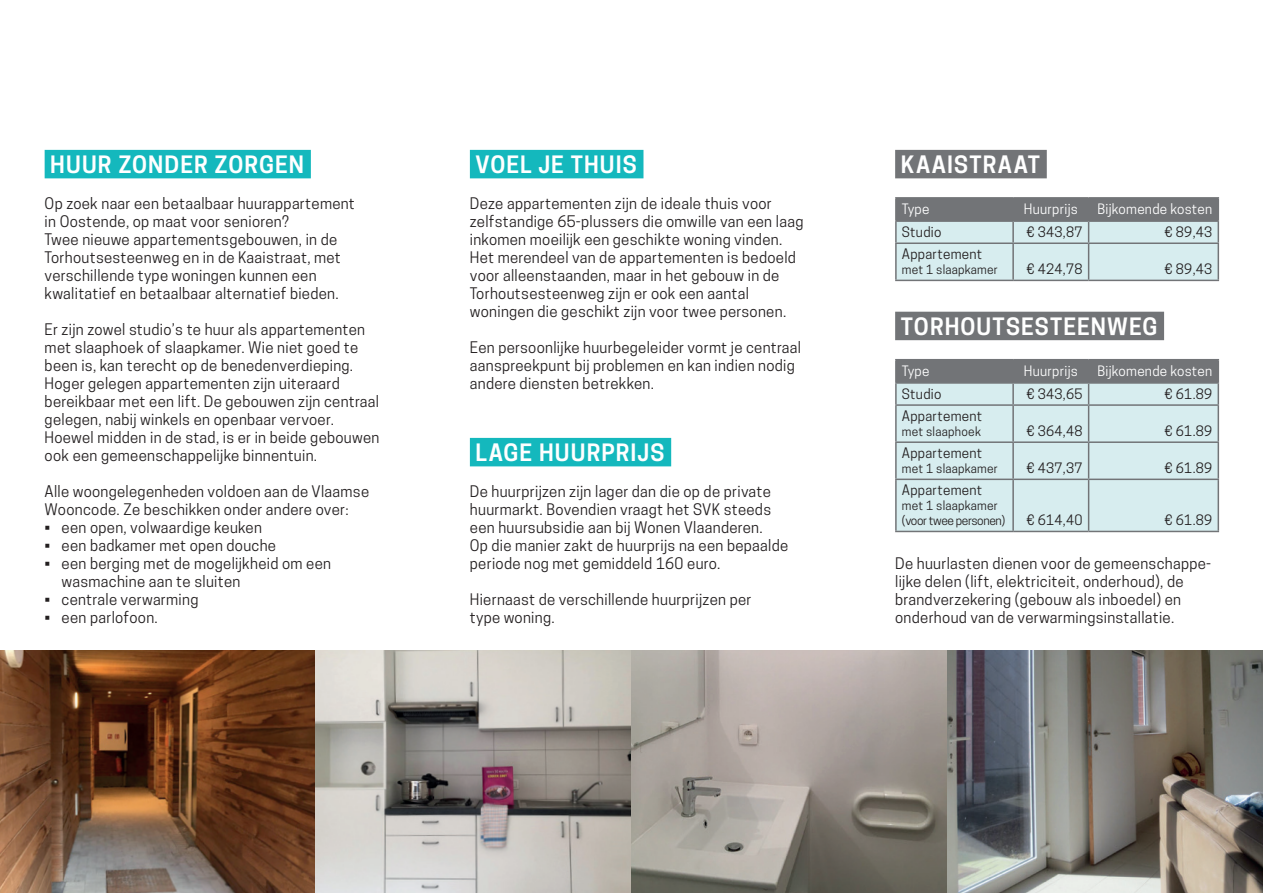
<style>
.page{position:relative;width:1263px;height:893px;background:#fff}
.page>*{position:absolute;margin:0;border:0;box-sizing:border-box;transform-origin:0 0}
.Titel_kleurbalken_wi{font:600 22.5px "Cooper Hewitt";letter-spacing:.05em;color:#fff}
.Inleiding_blauw{font:15px/18px "Cooper Hewitt";letter-spacing:.02em;color:#231f20}
.Inleiding_blauw-2{font:13.5px "Cooper Hewitt";letter-spacing:.02em;color:#231f20}
.Inleiding_blauw-3{font:13.5px "Cooper Hewitt";letter-spacing:.02em;color:#fff}
.Inleiding_blauw-4{font:12px "Cooper Hewitt";letter-spacing:.02em;color:#231f20}
.Inleiding_blauw-5{font:12px/15px "Cooper Hewitt";letter-spacing:-.03em;color:#231f20}
</style>
<div class="page">
<div style="left:470px;top:150px;width:173px;height:28px;background:#14b8bd"></div>
<div style="left:895px;top:150px;width:152px;height:28px;background:#727477"></div>
<hr style="left:895px;top:199px;width:2px;height:21px;background:#727477">
<hr style="left:895px;top:197px;width:118px;height:2px;background:#727477">
<hr style="left:1013px;top:197px;width:76px;height:2px;background:#727477">
<hr style="left:1089px;top:197px;width:130px;height:2px;background:#727477">
<hr style="left:1217px;top:199px;width:2px;height:21px;background:#727477">
<hr style="left:895px;top:222px;width:2px;height:20px;background:#727477">
<hr style="left:895px;top:220px;width:118px;height:2px;background:#727477">
<hr style="left:1089px;top:220px;width:130px;height:2px;background:#727477">
<svg style="left:896px;top:199px;width:322px;height:81px;background:#b8c8cb"></svg>
<hr style="left:1217px;top:222px;width:2px;height:20px;background:#727477">
<hr style="left:895px;top:244px;width:2px;height:36px;background:#727477">
<hr style="left:895px;top:242px;width:118px;height:2px;background:#727477">
<hr style="left:1013px;top:242px;width:76px;height:2px;background:#727477">
<hr style="left:1089px;top:242px;width:130px;height:2px;background:#727477">
<hr style="left:1012px;top:244px;width:2px;height:36px;background:#727477">
<hr style="left:1088px;top:244px;width:1px;height:36px;background:#727477">
<hr style="left:1217px;top:244px;width:2px;height:36px;background:#727477">
<hr style="left:895px;top:280px;width:118px;height:1px;background:#727477">
<hr style="left:1013px;top:280px;width:76px;height:1px;background:#727477">
<hr style="left:1089px;top:280px;width:130px;height:1px;background:#727477">
<div style="left:895px;top:312px;width:269px;height:28px;background:#727477"></div>
<div style="left:897px;top:406px;width:320px;height:125px;background:#d7edef"></div>
<hr style="left:895px;top:360px;width:2px;height:22px;background:#727477">
<hr style="left:895px;top:359px;width:118px;height:1px;background:#727477">
<hr style="left:1013px;top:359px;width:76px;height:1px;background:#727477">
<hr style="left:1089px;top:359px;width:130px;height:1px;background:#727477">
<hr style="left:1217px;top:360px;width:2px;height:22px;background:#727477">
<hr style="left:895px;top:384px;width:2px;height:20px;background:#727477">
<hr style="left:895px;top:406px;width:2px;height:35px;background:#727477">
<hr style="left:895px;top:443px;width:2px;height:36px;background:#727477">
<hr style="left:895px;top:480px;width:2px;height:51px;background:#727477">
<hr style="left:895px;top:382px;width:118px;height:2px;background:#727477">
<hr style="left:1089px;top:382px;width:130px;height:2px;background:#727477">
<svg style="left:896px;top:360px;width:322px;height:44px;background:#9faaac"></svg>
<hr style="left:1217px;top:384px;width:2px;height:20px;background:#727477">
<hr style="left:1012px;top:406px;width:2px;height:35px;background:#727477">
<hr style="left:1088px;top:406px;width:1px;height:35px;background:#727477">
<hr style="left:1217px;top:406px;width:2px;height:35px;background:#727477">
<hr style="left:1012px;top:443px;width:2px;height:36px;background:#727477">
<hr style="left:1088px;top:443px;width:1px;height:36px;background:#727477">
<hr style="left:1217px;top:443px;width:2px;height:36px;background:#727477">
<hr style="left:1012px;top:480px;width:2px;height:51px;background:#727477">
<hr style="left:1088px;top:480px;width:1px;height:51px;background:#727477">
<hr style="left:1217px;top:480px;width:2px;height:51px;background:#727477">
<hr style="left:895px;top:404px;width:118px;height:2px;background:#727477">
<hr style="left:1013px;top:404px;width:76px;height:2px;background:#727477">
<hr style="left:1089px;top:404px;width:130px;height:2px;background:#727477">
<hr style="left:895px;top:441px;width:118px;height:2px;background:#727477">
<hr style="left:1013px;top:441px;width:76px;height:2px;background:#727477">
<hr style="left:1089px;top:441px;width:130px;height:2px;background:#727477">
<hr style="left:895px;top:479px;width:118px;height:1px;background:#727477">
<hr style="left:1013px;top:479px;width:76px;height:1px;background:#727477">
<hr style="left:1089px;top:479px;width:130px;height:1px;background:#727477">
<hr style="left:895px;top:531px;width:118px;height:1px;background:#727477">
<hr style="left:1013px;top:531px;width:76px;height:1px;background:#727477">
<hr style="left:1089px;top:531px;width:130px;height:1px;background:#727477">
<div style="left:470px;top:438px;width:201px;height:28px;background:#14b8bd"></div>
<div style="left:45px;top:150px;width:266px;height:28px;background:#14b8bd"></div>
<img style="left:0;top:651px;width:1263px;height:242px">
<p class="Titel_kleurbalken_wi" style="left:50px;top:151px;width:255px">HUUR ZONDER ZORGEN</p>
<p class="Inleiding_blauw" style="left:45px;top:195px;width:312px">Op zoek naar een betaalbaar huurappartement in Oostende, op maat voor senioren?<br>Twee nieuwe appartementsgebouwen, in de Torhoutsesteenweg en in de Kaaistraat, met verschillende type woningen kunnen een kwalitatief en betaalbaar alternatief bieden.</p>
<p class="Inleiding_blauw" style="left:45px;top:321px;width:336px">Er zijn zowel studio’s te huur als appartementen met slaaphoek of slaapkamer. Wie niet goed te been is, kan terecht op de benedenverdieping.<br>Hoger gelegen appartementen zijn uiteraard bereikbaar met een lift. De gebouwen zijn centraal gelegen, nabij winkels en openbaar vervoer.<br>Hoewel midden in de stad, is er in beide gebouwen ook een gemeenschappelijke binnentuin.</p>
<p class="Inleiding_blauw" style="left:45px;top:483px;width:326px">Alle woongelegenheden voldoen aan de Vlaamse<br>Wooncode. Ze beschikken onder andere over:</p>
<p class="Inleiding_blauw" style="left:45px;top:519px;width:219px">• een open, volwaardige keuken</p>
<p class="Inleiding_blauw" style="left:45px;top:537px;width:233px">• een badkamer met open douche</p>
<p class="Inleiding_blauw" style="left:62px;top:555px;width:271px;text-indent:-17px">• een berging met de mogelijkheid om een wasmachine aan te sluiten</p>
<p class="Inleiding_blauw" style="left:45px;top:591px;width:155px">• centrale verwarming</p>
<p class="Inleiding_blauw" style="left:45px;top:609px;width:115px">• een parlofoon.</p>
<p class="Titel_kleurbalken_wi" style="left:475px;top:151px;width:163px">VOEL JE THUIS</p>
<p class="Inleiding_blauw" style="left:470px;top:195px;width:335px">Deze appartementen zijn de ideale thuis voor zelfstandige 65-plussers die omwille van een laag inkomen moeilijk een geschikte woning vinden.<br>Het merendeel van de appartementen is bedoeld voor alleenstaanden, maar in het gebouw in de Torhoutsesteenweg zijn er ook een aantal woningen die geschikt zijn voor twee personen.</p>
<p class="Inleiding_blauw" style="left:470px;top:339px;width:333px">Een persoonlijke huurbegeleider vormt je centraal aanspreekpunt bij problemen en kan indien nodig andere diensten betrekken.</p>
<p class="Titel_kleurbalken_wi" style="left:475px;top:439px;width:190px">LAGE HUURPRIJS</p>
<p class="Inleiding_blauw" style="left:470px;top:483px;width:320px">De huurprijzen zijn lager dan die op de private huurmarkt. Bovendien vraagt het SVK steeds een huursubsidie aan bij Wonen Vlaanderen.<br>Op die manier zakt de huurprijs na een bepaalde periode nog met gemiddeld 160 euro.</p>
<p class="Inleiding_blauw" style="left:470px;top:591px;width:283px">Hiernaast de verschillende huurprijzen per</p>
<p class="Inleiding_blauw" style="left:470px;top:609px;width:86px">type woning.</p>
<p class="Titel_kleurbalken_wi" style="left:901px;top:151px;width:141px">KAAISTRAAT</p>
<p class="Inleiding_blauw-3" style="left:902px;top:201px;width:29px">Type</p>
<p class="Inleiding_blauw-3" style="left:1024px;top:201px;width:56px">Huurprijs</p>
<p class="Inleiding_blauw-3" style="left:1097px;top:201px;width:116px">Bijkomende kosten</p>
<p class="Inleiding_blauw-2" style="left:902px;top:224px;width:41px">Studio</p>
<p class="Inleiding_blauw-2" style="left:1026px;top:224px;width:58px">€ 343,87</p>
<p class="Inleiding_blauw-2" style="left:1164px;top:224px;width:49px">€ 89,43</p>
<p class="Inleiding_blauw-2" style="left:902px;top:246px;width:82px">Appartement</p>
<p class="Inleiding_blauw-4" style="left:902px;top:263px;width:98px">met 1 slaapkamer</p>
<p class="Inleiding_blauw-2" style="left:1026px;top:261px;width:58px">€ 424,78</p>
<p class="Inleiding_blauw-2" style="left:1164px;top:261px;width:49px">€ 89,43</p>
<p class="Titel_kleurbalken_wi" style="left:901px;top:313px;width:258px">TORHOUTSESTEENWEG</p>
<p class="Inleiding_blauw-3" style="left:902px;top:363px;width:29px">Type</p>
<p class="Inleiding_blauw-3" style="left:1024px;top:363px;width:56px">Huurprijs</p>
<p class="Inleiding_blauw-3" style="left:1097px;top:363px;width:116px">Bijkomende kosten</p>
<p class="Inleiding_blauw-2" style="left:902px;top:386px;width:41px">Studio</p>
<p class="Inleiding_blauw-2" style="left:1026px;top:386px;width:58px">€ 343,65</p>
<p class="Inleiding_blauw-2" style="left:1164px;top:386px;width:49px">€ 61.89</p>
<p class="Inleiding_blauw-2" style="left:902px;top:408px;width:82px">Appartement</p>
<p class="Inleiding_blauw-4" style="left:902px;top:425px;width:81px">met slaaphoek</p>
<p class="Inleiding_blauw-2" style="left:1026px;top:423px;width:58px">€ 364,48</p>
<p class="Inleiding_blauw-2" style="left:1164px;top:423px;width:49px">€ 61.89</p>
<p class="Inleiding_blauw-2" style="left:902px;top:445px;width:82px">Appartement</p>
<p class="Inleiding_blauw-4" style="left:902px;top:462px;width:98px">met 1 slaapkamer</p>
<p class="Inleiding_blauw-2" style="left:1026px;top:460px;width:58px">€ 437,37</p>
<p class="Inleiding_blauw-2" style="left:1164px;top:460px;width:49px">€ 61.89</p>
<p class="Inleiding_blauw-2" style="left:902px;top:482px;width:82px">Appartement</p>
<p class="Inleiding_blauw-5" style="left:902px;top:498px;width:105px">met 1 slaapkamer (voor twee personen)</p>
<p class="Inleiding_blauw-2" style="left:1026px;top:512px;width:58px">€ 614,40</p>
<p class="Inleiding_blauw-2" style="left:1164px;top:512px;width:49px">€ 61.89</p>
<p class="Inleiding_blauw" style="left:895px;top:555px;width:317px">De huurlasten dienen voor de gemeenschappe&shy;lijke delen (lift, elektriciteit, onderhoud), de brandverzekering (gebouw als inboedel) en onderhoud van de verwarmingsinstallatie.</p>
</div>
